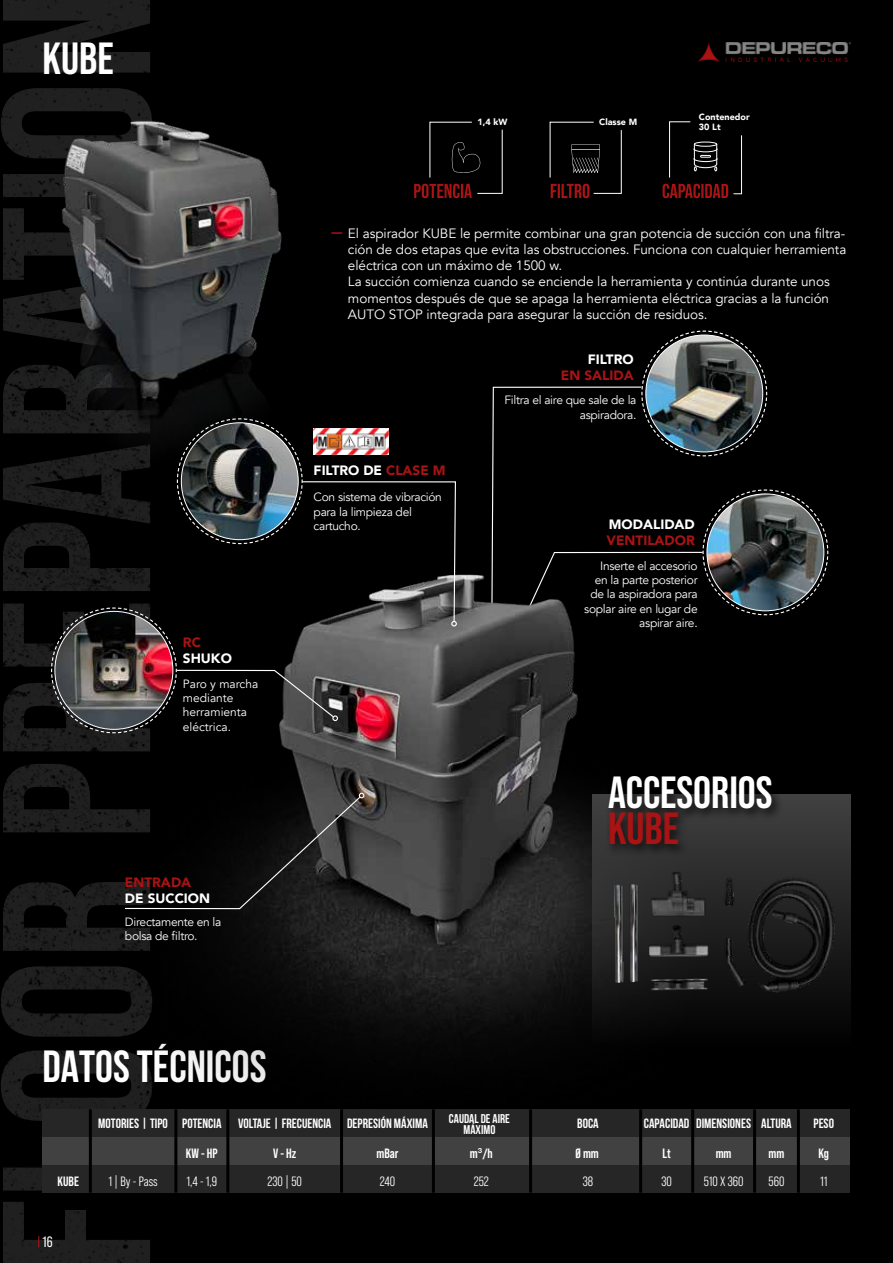
<style>
.page{position:relative;width:893px;height:1263px;background:#000}
.page>*{position:absolute;margin:0;border:0;box-sizing:border-box;transform-origin:0 0}
.t1{font:700 45px "Bebas Neue Pro";color:#fff}
.t2{font:700 45px "Bebas Neue";color:#fff}
.t3{font:700 45px "Bebas Neue Pro";color:#a91314}
.t4{font:15px "Bebas Neue Pro";color:#fff}
.t5{font:13.5px/16.2px "Avenir";letter-spacing:-.005em;color:#fff}
.t6{font:700 13.5px "Bebas Neue";color:#fff}
.t7{font:13.5px "Bebas Neue Pro Middle";color:#fff}
.t8{font:900 13.5px "Avenir";color:#fff}
.t9{font:700 13.5px "Bebas Neue Pro";color:#fff}
.t10{font:900 13.5px "Avenir";color:#a91314}
.t11{font:700 12.75px/10.5px "Bebas Neue";color:#fff;text-align:center}
.t12{font:12px/14.4px "Avenir";letter-spacing:-.025em;color:#fff;text-align:right}
.t13{font:12px/14.4px "Avenir";color:#fff}
.t14{font:900 9px/10.8px "Avenir";color:#fff}
.s1{color:#a91314}
.s2{font-family:"Arial";font-weight:400}
</style>
<div class="page">
<img style="left:1px;top:0;width:151px;height:1263px">
<img style="left:697px;top:43px;width:153px;height:19px">
<img style="left:54px;top:113px;width:228px;height:305px">
<svg style="left:492px;top:330px;width:337px;height:286px"></svg>
<img style="left:646px;top:335px;width:117px;height:117px;border-radius:58px">
<img style="left:707px;top:494px;width:117px;height:117px;border-radius:58px">
<div style="left:43px;top:1165px;width:807px;height:28px;background:#262626"></div>
<div style="left:43px;top:1109px;width:807px;height:28px;background:#262626"></div>
<div style="left:43px;top:1137px;width:807px;height:28px;background:#414141"></div>
<hr style="left:89px;top:1109px;width:3px;height:84px;background:#000">
<hr style="left:174px;top:1109px;width:3px;height:84px;background:#000">
<hr style="left:226px;top:1109px;width:3px;height:84px;background:#000">
<hr style="left:340px;top:1109px;width:3px;height:84px;background:#000">
<hr style="left:432px;top:1109px;width:3px;height:84px;background:#000">
<hr style="left:529px;top:1109px;width:3px;height:84px;background:#000">
<hr style="left:639px;top:1109px;width:3px;height:84px;background:#000">
<hr style="left:691px;top:1109px;width:3px;height:84px;background:#000">
<hr style="left:753px;top:1109px;width:3px;height:84px;background:#000">
<hr style="left:797px;top:1109px;width:3px;height:84px;background:#000">
<div style="left:669px;top:121px;width:73px;height:73px;border:1px solid #fff"></div>
<div style="left:550px;top:122px;width:72px;height:72px;border:1px solid #fff"></div>
<svg style="left:331px;top:232px;width:11px;height:2px"></svg>
<svg style="left:451px;top:142px;width:30px;height:31px"></svg>
<svg style="left:571px;top:144px;width:29px;height:29px"></svg>
<div style="left:690px;top:109px;width:62px;height:26px;background:#000"></div>
<div style="left:594px;top:114px;width:38px;height:16px;background:#000"></div>
<div style="left:694px;top:142px;width:23px;height:5px;border:1px solid #fff;border-radius:50%"></div>
<svg style="left:693px;top:144px;width:25px;height:27px"></svg>
<img style="left:161px;top:399px;width:553px;height:641px">
<div style="left:659px;top:178px;width:74px;height:26px;background:#000"></div>
<div style="left:539px;top:178px;width:55px;height:26px;background:#350606;border:10px solid #000"></div>
<svg style="left:50px;top:418px;width:407px;height:316px"></svg>
<img style="left:181px;top:423px;width:117px;height:117px;border-radius:58px">
<img style="left:314px;top:429px;width:75px;height:26px">
<div style="left:592px;top:794px;width:258px;height:258px;background:linear-gradient(to bottom,#434343,#040404)"></div>
<div style="left:605px;top:773px;width:179px;height:84px;background:#000;opacity:.75"></div>
<img style="left:607px;top:868px;width:230px;height:128px">
<svg style="left:124px;top:793px;width:240px;height:117px"></svg>
<svg style="left:551px;top:184px;width:38px;height:14px"></svg>
<svg style="left:414px;top:184px;width:58px;height:14px"></svg>
<svg style="left:663px;top:184px;width:65px;height:14px"></svg>
<h1 class="t1" style="left:43px;top:33px;width:72px">KUBE</h1>
<p class="t10" style="left:183px;top:630px;width:19px">RC</p>
<p class="t8" style="left:183px;top:647px;width:50px">SHUKO</p>
<p class="t13" style="left:183px;top:676px;width:77px">Paro y marcha mediante herramienta eléctrica.</p>
<p class="t10" style="left:125px;top:871px;width:68px">ENTRADA</p>
<p class="t8" style="left:125px;top:887px;width:87px">DE SUCCION</p>
<p class="t12" style="left:125px;top:915px;width:98px;text-align:left">Directamente en la bolsa de filtro.</p>
<h1 class="t2" style="left:43px;top:1041px;width:226px">DATOS TÉCNICOS</h1>
<p class="t14" style="left:477px;top:116px;width:31px">1,4 kW</p>
<p class="t14" style="left:599px;top:116px;width:39px">Classe M</p>
<p class="t14" style="left:699px;top:111px;width:52px">Contenedor<br>30 Lt</p>
<p class="t5" style="left:348px;top:225px;width:500px">El aspirador KUBE le permite combinar una gran potencia de succión con una filtra&shy;ción de dos etapas que evita las obstrucciones. Funciona con cualquier herramienta eléctrica con un máximo de 1500 w.<br>La succión comienza cuando se enciende la herramienta y continúa durante unos momentos después de que se apaga la herramienta eléctrica gracias a la función AUTO STOP integrada para asegurar la succión de residuos.</p>
<p class="t8" style="left:588px;top:347px;width:47px">FILTRO</p>
<p class="t10" style="left:561px;top:364px;width:74px">EN SALIDA</p>
<p class="t8" style="left:314px;top:459px;width:133px">FILTRO DE <span class="s1">CLASE M</span></p>
<p class="t12" style="left:314px;top:490px;width:130px;text-align:left">Con sistema de vibración para la limpieza del cartucho.</p>
<p class="t12" style="left:504px;top:393px;width:134px">Filtra el aire que sale de la aspiradora.</p>
<p class="t8" style="left:609px;top:513px;width:87px">MODALIDAD</p>
<p class="t10" style="left:607px;top:529px;width:90px">VENTILADOR</p>
<p class="t12" style="left:584px;top:558px;width:115px">Inserte el accesorio en la parte posterior de la aspiradora para soplar aire en lugar de aspirar aire.</p>
<h1 class="t1" style="left:608px;top:767px;width:166px">ACCESORIOS</h1>
<h1 class="t3" style="left:608px;top:803px;width:72px">KUBE</h1>
<p class="t6" style="left:98px;top:1116px;width:125px">MOTORIES | TIPO POTENCIA</p>
<p class="t9" style="left:186px;top:1145px;width:33px">KW - HP</p>
<p class="t11" style="left:449px;top:1113px;width:62px">CAUDAL DE AIRE<br>MÁXIMO</p>
<p class="t6" style="left:238px;top:1116px;width:191px">VOLTAJE | FRECUENCIA DEPRESIÓN MÁXIMA</p>
<p class="t6" style="left:577px;top:1116px;width:23px">BOCA</p>
<p class="t6" style="left:644px;top:1116px;width:149px">CAPACIDAD DIMENSIONES ALTURA</p>
<p class="t6" style="left:813px;top:1116px;width:22px">PESO</p>
<p class="t9" style="left:273px;top:1145px;width:25px">V - Hz</p>
<p class="t9" style="left:376px;top:1145px;width:24px">mBar</p>
<p class="t9" style="left:470px;top:1145px;width:24px">m<span class="s2">³</span>/h</p>
<p class="t9" style="left:575px;top:1145px;width:25px">Ø mm</p>
<p class="t9" style="left:663px;top:1145px;width:10px">Lt</p>
<p class="t9" style="left:716px;top:1145px;width:17px">mm</p>
<p class="t9" style="left:768px;top:1145px;width:17px">mm</p>
<p class="t9" style="left:818px;top:1145px;width:12px">Kg</p>
<p class="t9" style="left:58px;top:1173px;width:23px">KUBE</p>
<p class="t7" style="left:108px;top:1173px;width:51px">1 | By - Pass</p>
<p class="t7" style="left:187px;top:1173px;width:32px">1,4 - 1,9</p>
<p class="t7" style="left:267px;top:1173px;width:36px">230 | 50</p>
<p class="t7" style="left:380px;top:1173px;width:17px">240</p>
<p class="t7" style="left:474px;top:1173px;width:17px">252</p>
<p class="t7" style="left:583px;top:1173px;width:12px">38</p>
<p class="t7" style="left:661px;top:1173px;width:12px">30</p>
<p class="t7" style="left:704px;top:1173px;width:41px">510 X 360</p>
<p class="t7" style="left:769px;top:1173px;width:17px">560</p>
<p class="t7" style="left:820px;top:1173px;width:9px">11</p>
<p class="t4" style="left:43px;top:1233px;width:12px">16</p>
</div>
